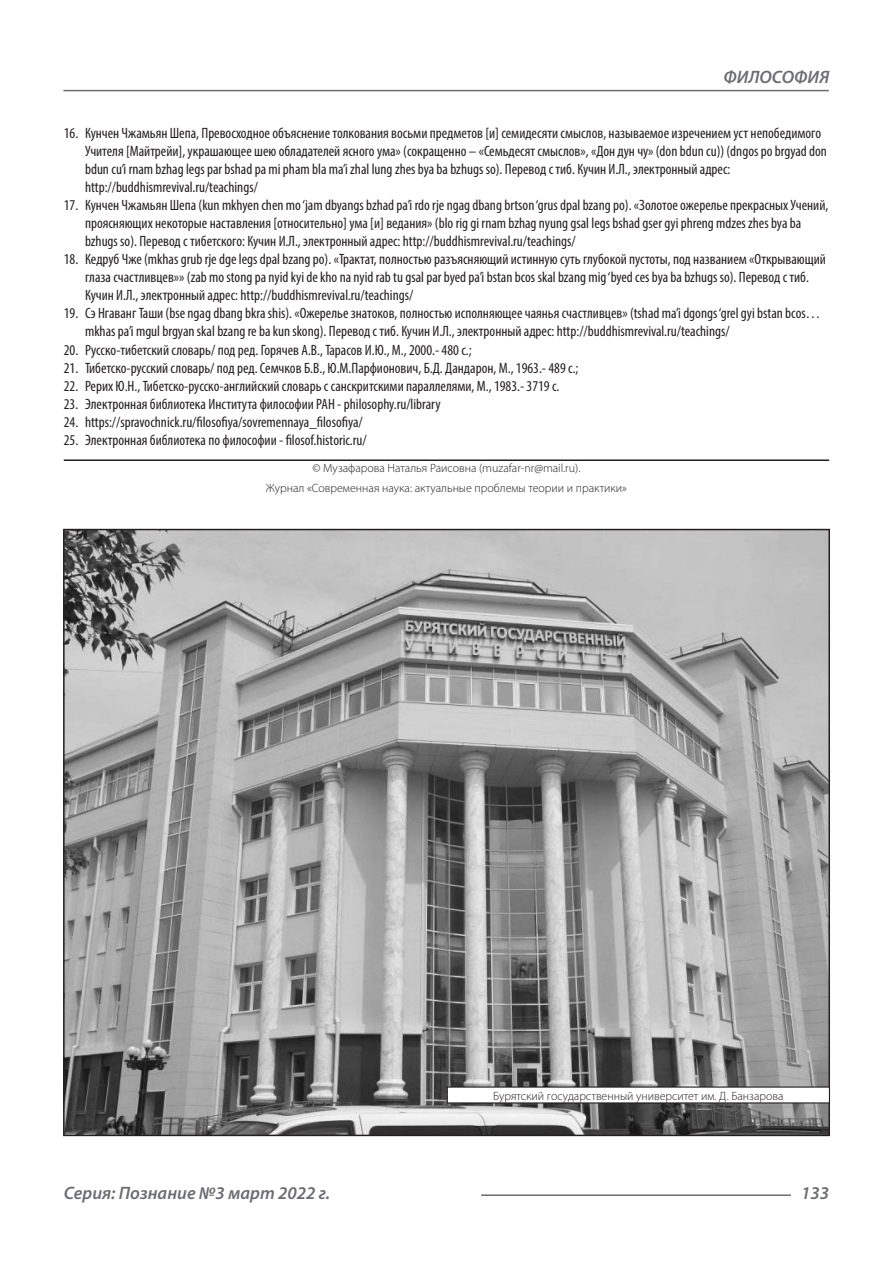
<style>
.page{position:relative;width:893px;height:1263px;background:#fff}
.page>*{position:absolute;margin:0;border:0;box-sizing:border-box;transform-origin:0 0}
.t1{font:italic 600 18px "Myriad Pro";color:#6c6d70}
.t2{font:condensed 15px/18px "Myriad Pro";color:#231f20}
.Автор_копирайт{font:300 12px "Myriad Pro";color:#231f20}
</style>
<div class="page">
<hr style="left:63px;top:90px;width:766px;height:1px;background:#6c6d70">
<hr style="left:481px;top:1194px;width:310px;height:2px;background:#6c6d70">
<hr style="left:64px;top:459px;width:765px;height:2px;background:#231f20">
<img style="left:66px;top:532px;width:761px;height:601px">
<div style="left:447px;top:1087px;width:382px;height:16px;background:#fff"></div>
<p class="t1" style="left:723px;top:66px;width:107px">ФИЛОСОФИЯ</p>
<p class="t2" style="left:85px;top:124px;width:743px;text-indent:-21px">16. Кунчен Чжамьян Шепа, Превосходное объяснение толкования восьми предметов [и] семидесяти смыслов, называемое изречением уст непобедимого Учителя [Майтрейи], украшающее шею обладателей ясного ума» (сокращенно – «Семьдесят смыслов», «Дон дун чу» (don bdun cu)) (dngos po brgyad don bdun cu’i rnam bzhag legs par bshad pa mi pham bla ma’i zhal lung zhes bya ba bzhugs so). Перевод с тиб. Кучин И.Л., электронный адрес: http://buddhismrevival.ru/teachings/</p>
<p class="t2" style="left:85px;top:196px;width:745px;text-indent:-21px">17. Кунчен Чжамьян Шепа (kun mkhyen chen mo ‘jam dbyangs bzhad pa’i rdo rje ngag dbang brtson ‘grus dpal bzang po). «Золотое ожерелье прекрасных Учений, проясняющих некоторые наставления [относительно] ума [и] ведания» (blo rig gi rnam bzhag nyung gsal legs bshad gser gyi phreng mdzes zhes bya ba bzhugs so). Перевод с тибетского: Кучин И.Л., электронный адрес: http://buddhismrevival.ru/teachings/</p>
<p class="t2" style="left:85px;top:250px;width:742px;text-indent:-21px">18. Кедруб Чже (mkhas grub rje dge legs dpal bzang po). «Трактат, полностью разъясняющий истинную суть глубокой пустоты, под названием «Открывающий глаза счастливцев»» (zab mo stong pa nyid kyi de kho na nyid rab tu gsal par byed pa’i bstan bcos skal bzang mig ‘byed ces bya ba bzhugs so). Перевод с тиб.<br>Кучин И.Л., электронный адрес: http://buddhismrevival.ru/teachings/</p>
<p class="t2" style="left:85px;top:304px;width:737px;text-indent:-21px">19. Сэ Нгаванг Таши (bse ngag dbang bkra shis). «Ожерелье знатоков, полностью исполняющее чаянья счастливцев» (tshad ma’i dgongs ‘grel gyi bstan bcos… mkhas pa’i mgul brgyan skal bzang re ba kun skong). Перевод с тиб. Кучин И.Л., электронный адрес: http://buddhismrevival.ru/teachings/</p>
<p class="t2" style="left:64px;top:340px;width:409px">20. Русско-тибетский словарь/ под ред. Горячев А.В., Тарасов И.Ю., М., 2000.- 480 с.;</p>
<p class="t2" style="left:64px;top:358px;width:516px">21. Тибетско-русский словарь/ под ред. Семчков Б.В., Ю.М.Парфионович, Б.Д. Дандарон, М., 1963.- 489 с.;</p>
<p class="t2" style="left:64px;top:376px;width:497px">22. Рерих Ю.Н., Тибетско-русско-английский словарь с санскритскими параллелями, М., 1983.- 3719 с.</p>
<p class="t2" style="left:64px;top:394px;width:378px">23. Электронная библиотека Института философии РАН - philosophy.ru/library</p>
<p class="t2" style="left:64px;top:412px;width:300px">24. https://spravochnick.ru/filosofiya/sovremennaya_filosofiya/</p>
<p class="t2" style="left:64px;top:430px;width:304px">25. Электронная библиотека по философии - filosof.historic.ru/</p>
<p class="Автор_копирайт" style="left:312px;top:461px;width:269px">© Музафарова Наталья Раисовна (muzafar-nr@mail.ru).</p>
<p class="Автор_копирайт" style="left:266px;top:481px;width:363px">Журнал «Современная наука: актуальные проблемы теории и практики»</p>
<p class="Автор_копирайт" style="left:493px;top:1088px;width:292px">Бурятский государственный университет им. Д. Банзарова</p>
<p class="t1" style="left:64px;top:1182px;width:268px">Серия: Познание №3 март 2022 г.</p>
<p class="t1" style="left:801px;top:1182px;width:30px">133</p>
</div>
